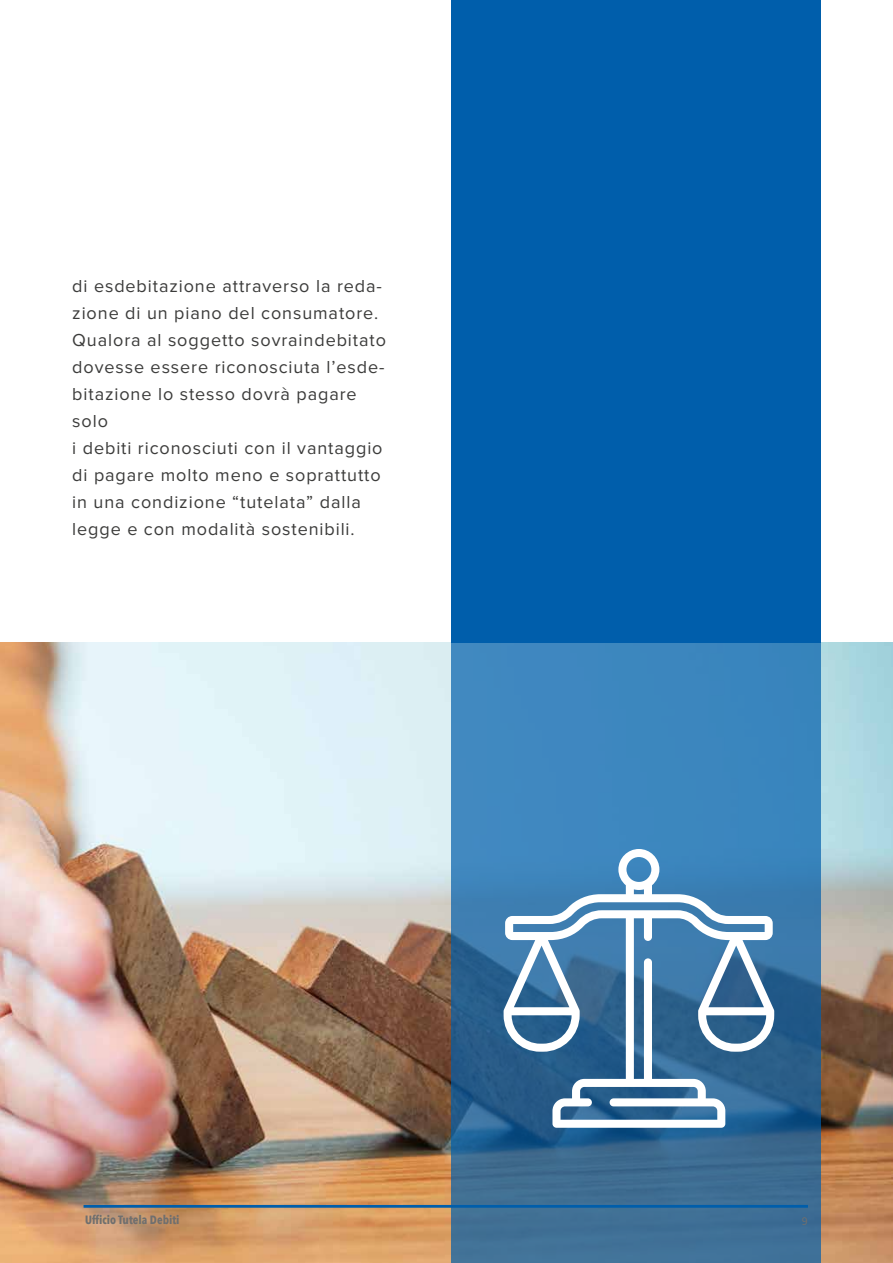
<style>
.page{position:relative;width:893px;height:1263px;background:#fff}
.page>*{position:absolute;margin:0;border:0;box-sizing:border-box;transform-origin:0 0}
.t1{font:18px/27px "Proxima Nova";letter-spacing:.05em;color:#3c3c3b}
.t2{font:700 12px "Avenir Next Condensed";color:#706f6e}
.t3{font:12px "Source Sans Pro";color:#706f6e}
</style>
<div class="page">
<img style="left:0;top:642px;width:893px;height:621px">
<div style="left:451px;top:0;width:370px;height:642px;background:#005eab"></div>
<svg style="left:451px;top:642px;width:370px;height:621px;background:#3978a9"></svg>
<svg style="left:504px;top:849px;width:270px;height:279px"></svg>
<div style="left:84px;top:1205px;width:724px;height:3px;background:#005eab;border:2px solid #005eab"></div>
<p class="t1" style="left:72px;top:273px;width:315px">di esdebitazione attraverso la reda&shy;zione di un piano del consumatore.<br>Qualora al soggetto sovraindebitato dovesse essere riconosciuta l’esde&shy;bitazione lo stesso dovrà pagare solo<br>i debiti riconosciuti con il vantaggio di pagare molto meno e soprattutto in una condizione “tutelata” dalla legge e con modalità sostenibili.</p>
<p class="t2" style="left:85px;top:1212px;width:96px">Ufficio Tutela Debiti</p>
<p class="t3" style="left:802px;top:1213px;width:7px">9</p>
</div>
